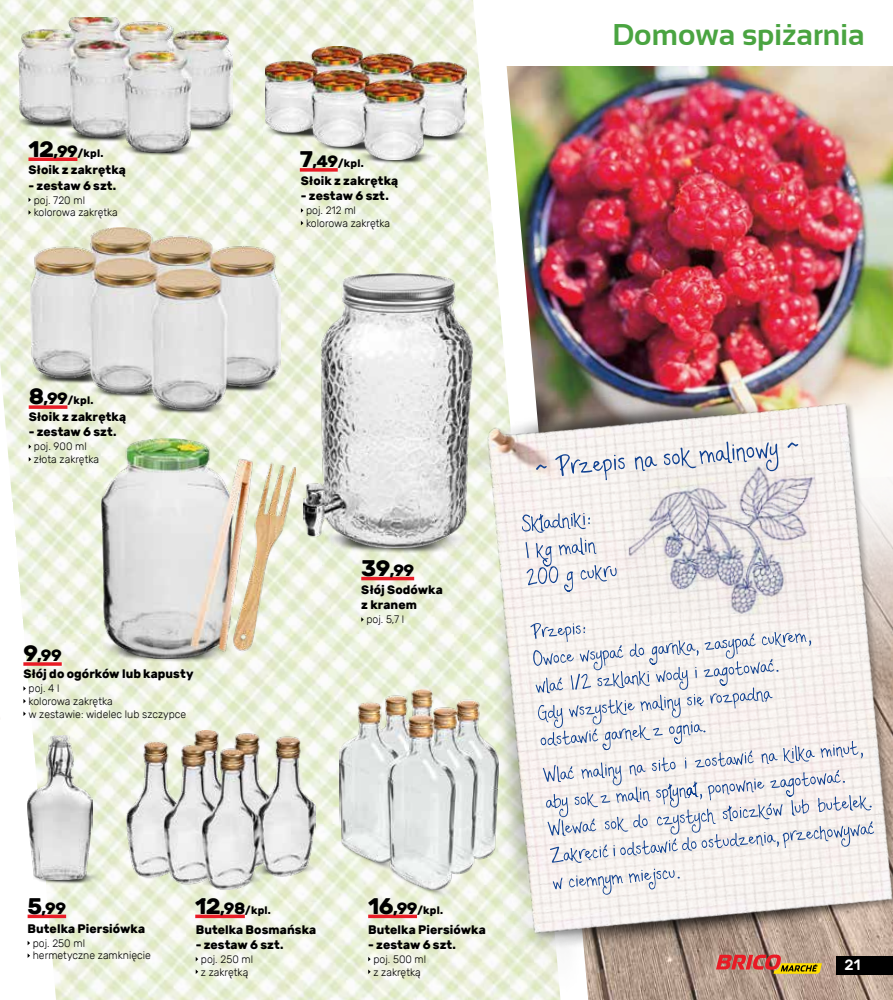
<style>
.page{position:relative;width:893px;height:1000px;background:#fff}
.page>*{position:absolute;margin:0;border:0;box-sizing:border-box;transform-origin:0 0}
.t1{font:700 30px "Sansation";color:#4aa441}
.t2{font:700 16.5px "Rubik";color:#000}
.t3{font:500 15px "Rubik";color:#fff}
.t4{font:700 12.3px/15px "Rubik";letter-spacing:.01em;color:#000}
.t5{font:300 10.8px/12.6px "Rubik";color:#000}
.t6{font:700 10.8px "Rubik";letter-spacing:.025em;color:#000}
.s1{font-size:22.5px}
.s2{font-size:16.5px}
</style>
<div class="page">
<img style="left:0;top:0;width:473px;height:496px">
<img style="left:12px;top:496px;width:446px;height:503px">
<img style="left:588px;top:66px;width:305px;height:264px">
<img style="left:473px;top:2px;width:115px;height:328px">
<img style="left:232px;top:115px;width:9px;height:20px">
<img style="left:123px;top:152px;width:80px;height:7px">
<img style="left:16px;top:112px;width:3px;height:19px">
<img style="left:103px;top:658px;width:141px;height:10px">
<img style="left:102px;top:438px;width:193px;height:220px">
<img style="left:324px;top:547px;width:93px;height:13px">
<img style="left:303px;top:273px;width:170px;height:274px">
<img style="left:280px;top:374px;width:4px;height:21px">
<img style="left:149px;top:410px;width:84px;height:7px">
<img style="left:31px;top:227px;width:249px;height:183px">
<img style="left:361px;top:160px;width:80px;height:7px">
<img style="left:466px;top:125px;width:12px;height:20px">
<img style="left:265px;top:47px;width:201px;height:113px">
<img style="left:19px;top:18px;width:213px;height:134px">
<img style="left:41px;top:868px;width:63px;height:17px">
<img style="left:41px;top:735px;width:52px;height:144px">
<img style="left:337px;top:828px;width:2px;height:51px">
<img style="left:387px;top:889px;width:30px;height:16px">
<img style="left:339px;top:689px;width:78px;height:200px">
<img style="left:417px;top:330px;width:476px;height:665px">
<img style="left:627px;top:591px;width:188px;height:24px">
<svg style="left:553px;top:868px;width:127px;height:26px"></svg>
<svg style="left:530px;top:623px;width:344px;height:239px"></svg>
<img style="left:522px;top:343px;width:371px;height:248px">
<svg style="left:28px;top:157px;width:49px;height:4px"></svg>
<svg style="left:300px;top:168px;width:38px;height:4px"></svg>
<svg style="left:29px;top:405px;width:38px;height:4px"></svg>
<hr style="left:23px;top:662px;width:39px;height:3px;background:#e91b25">
<svg style="left:361px;top:617px;width:3px;height:4px"></svg>
<svg style="left:361px;top:576px;width:53px;height:4px"></svg>
<svg style="left:368px;top:956px;width:3px;height:5px"></svg>
<svg style="left:368px;top:969px;width:3px;height:4px"></svg>
<hr style="left:368px;top:914px;width:49px;height:3px;background:#e91b25">
<hr style="left:195px;top:914px;width:50px;height:3px;background:#e91b25">
<svg style="left:12px;top:531px;width:29px;height:468px"></svg>
<hr style="left:28px;top:914px;width:38px;height:3px;background:#e91b25">
<img style="left:315px;top:850px;width:6px;height:31px">
<img style="left:201px;top:888px;width:67px;height:4px">
<img style="left:127px;top:730px;width:188px;height:158px">
<svg style="left:716px;top:954px;width:106px;height:19px;background:#c27650"></svg>
<div style="left:836px;top:955px;width:57px;height:19px;background:#000"></div>
<div style="left:484px;top:0;width:409px;height:66px;background:#fff"></div>
<p class="t6" style="left:28px;top:146px;width:77px"><span class="s1">12</span><span class="s2">,99</span>/kpl.</p>
<p class="t4" style="left:29px;top:163px;width:99px">Słoik z zakrętką</p>
<p class="t4" style="left:29px;top:178px;width:89px">- zestaw 6 szt.</p>
<p class="t5" style="left:34px;top:193px;width:86px">poj. 720 ml kolorowa zakrętka</p>
<p class="t6" style="left:29px;top:394px;width:66px"><span class="s1">8</span><span class="s2">,99</span>/kpl.</p>
<p class="t4" style="left:29px;top:409px;width:99px">Słoik z zakrętką</p>
<p class="t4" style="left:29px;top:424px;width:89px">- zestaw 6 szt.</p>
<p class="t5" style="left:34px;top:440px;width:67px">poj. 900 ml złota zakrętka</p>
<h2 class="t2" style="left:23px;top:645px;width:40px"><span class="s1">9</span>,99</h2>
<p class="t4" style="left:23px;top:666px;width:172px">Słój do ogórków lub kapusty</p>
<p class="t5" style="left:29px;top:682px;width:159px">poj. 4 l<br>kolorowa zakrętka<br>w zestawie: widelec lub szczypce</p>
<p class="t6" style="left:300px;top:157px;width:66px"><span class="s1">7</span><span class="s2">,49</span>/kpl.</p>
<p class="t4" style="left:301px;top:173px;width:99px">Słoik z zakrętką</p>
<p class="t4" style="left:301px;top:188px;width:89px">- zestaw 6 szt.</p>
<p class="t5" style="left:306px;top:204px;width:86px">poj. 212 ml kolorowa zakrętka</p>
<h2 class="t2" style="left:361px;top:560px;width:54px"><span class="s1">39</span>,99</h2>
<p class="t4" style="left:361px;top:582px;width:83px">Słój Sodówka z kranem</p>
<p class="t5" style="left:366px;top:613px;width:39px">poj. 5,7 l</p>
<h2 class="t2" style="left:28px;top:898px;width:40px"><span class="s1">5</span>,99</h2>
<p class="t6" style="left:195px;top:903px;width:77px"><span class="s1">12</span><span class="s2">,98</span>/kpl.</p>
<p class="t6" style="left:368px;top:903px;width:76px"><span class="s1">16</span><span class="s2">,99</span>/kpl.</p>
<p class="t4" style="left:28px;top:920px;width:119px">Butelka Piersiówka</p>
<p class="t5" style="left:33px;top:936px;width:120px">poj. 250 ml<br>hermetyczne zamknięcie</p>
<p class="t4" style="left:196px;top:921px;width:122px">Butelka Bosmańska</p>
<p class="t4" style="left:196px;top:936px;width:89px">- zestaw 6 szt.</p>
<p class="t5" style="left:201px;top:952px;width:54px">poj. 250 ml z zakrętką</p>
<p class="t4" style="left:368px;top:921px;width:119px">Butelka Piersiówka</p>
<p class="t4" style="left:368px;top:936px;width:89px">- zestaw 6 szt.</p>
<p class="t5" style="left:373px;top:952px;width:54px">poj. 500 ml z zakrętką</p>
<h1 class="t1" style="left:612px;top:18px;width:254px">Domowa spiżarnia</h1>
<h3 class="t3" style="left:844px;top:956px;width:18px">21</h3>
</div>
